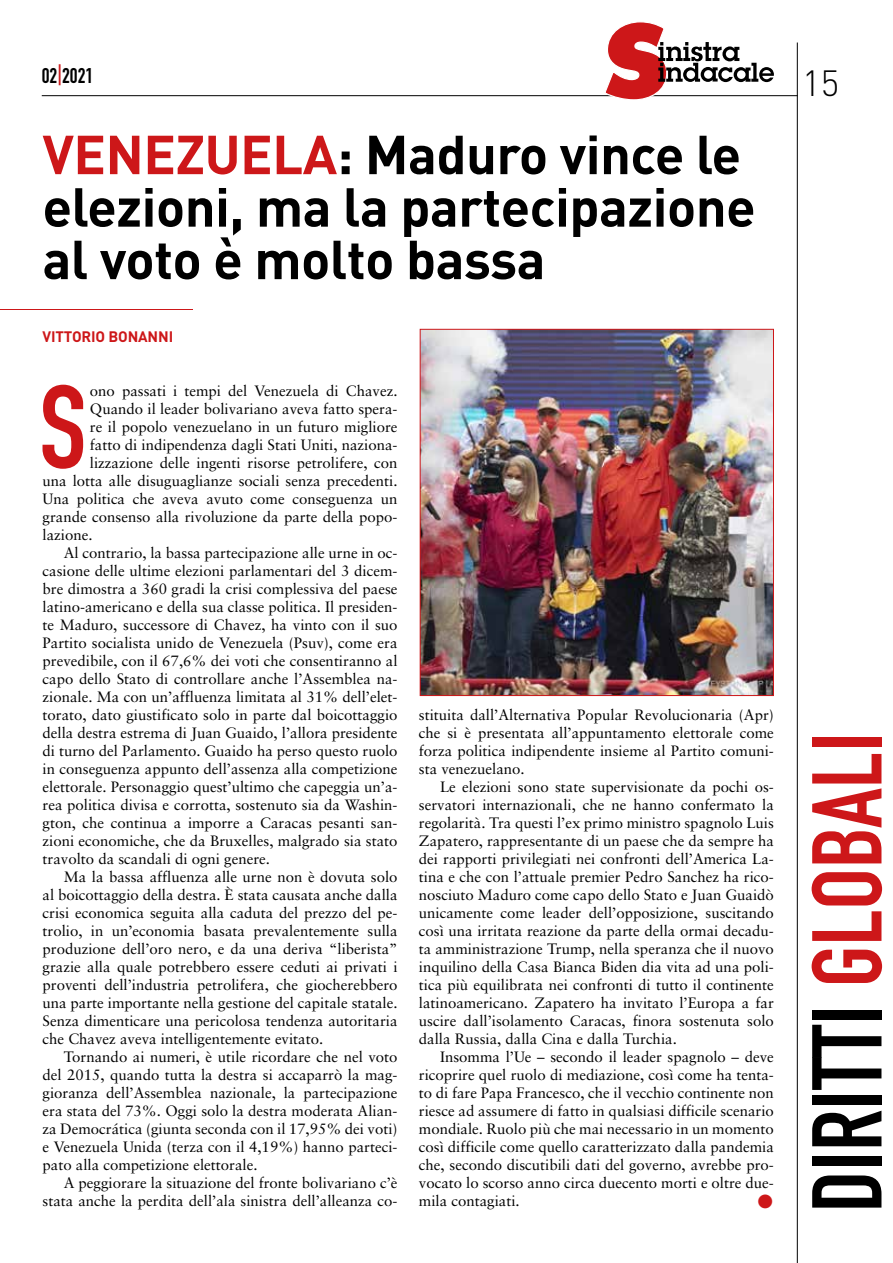
<style>
.page{position:relative;width:893px;height:1263px;background:#fff}
.page>*{position:absolute;margin:0;border:0;box-sizing:border-box;transform-origin:0 0}
.t1{font:116.1px "DIN Engschrift Std";color:#cd1719}
.t2{font:97.35px "DIN Engschrift Std";color:#000}
.t3{font:700 54px/52.5px "DIN";letter-spacing:-.01em;color:#000}
.t4{font:300 36px "DIN";color:#000}
.t5{font:21px "DIN Engschrift Std";color:#000}
.t6{font:15px/18px "Sabon";color:#000;text-align:justify}
.t7{font:700 15px "DIN";letter-spacing:-.01em;color:#cd1719}
.t8{font:15px "Zapf Dingbats IT Cby BT";color:#cd1719}
.s1{color:#cd1719}
</style>
<div class="page">
<hr style="left:42px;top:95px;width:756px;height:1px;background:#000">
<svg style="left:603px;top:22px;width:171px;height:78px"></svg>
<hr style="left:797px;top:43px;width:1px;height:1220px;background:#000">
<hr style="left:0;top:309px;width:193px;height:1px;background:#cd1719">
<img style="left:422px;top:331px;width:350px;height:363px">
<div style="left:420px;top:329px;width:354px;height:367px;border:1px solid #cd1719"></div>
<h3 class="t5" style="left:42px;top:63px;width:53px">02<span class="s1">|</span>2021</h3>
<h3 class="t4" style="left:802px;top:61px;width:39px">15</h3>
<h3 class="t3" style="left:43px;top:126px;width:715px"><span class="s1">VENEZUELA</span>: Maduro vince le elezioni, ma la partecipazione al voto è molto bassa</h3>
<p class="t7" style="left:43px;top:327px;width:132px">VITTORIO BONANNI</p>
<h1 class="t1" style="left:39px;top:359px;width:49px">S</h1>
<p class="t6" style="left:90px;top:382px;width:309px">ono passati i tempi del Venezuela di Chavez.</p>
<p class="t6" style="left:90px;top:400px;width:309px">Quando il leader bolivariano aveva fatto spera-</p>
<p class="t6" style="left:90px;top:418px;width:309px">re il popolo venezuelano in un futuro migliore</p>
<p class="t6" style="left:90px;top:436px;width:309px">fatto di indipendenza dagli Stati Uniti, naziona-</p>
<p class="t6" style="left:90px;top:454px;width:309px">lizzazione delle ingenti risorse petrolifere, con</p>
<p class="t6" style="left:43px;top:472px;width:357px">una lotta alle disuguaglianze sociali senza precedenti.</p>
<p class="t6" style="left:43px;top:490px;width:357px">Una politica che aveva avuto come conseguenza un</p>
<p class="t6" style="left:43px;top:508px;width:357px">grande consenso alla rivoluzione da parte della popo-</p>
<p class="t6" style="left:43px;top:526px;width:52px">lazione.</p>
<p class="t6" style="left:64px;top:544px;width:335px">Al contrario, la bassa partecipazione alle urne in oc-</p>
<p class="t6" style="left:43px;top:562px;width:357px">casione delle ultime elezioni parlamentari del 3 dicem-</p>
<p class="t6" style="left:43px;top:580px;width:357px">bre dimostra a 360 gradi la crisi complessiva del paese</p>
<p class="t6" style="left:43px;top:598px;width:357px">latino-americano e della sua classe politica. Il presiden-</p>
<p class="t6" style="left:43px;top:616px;width:357px">te Maduro, successore di Chavez, ha vinto con il suo</p>
<p class="t6" style="left:43px;top:634px;width:357px">Partito socialista unido de Venezuela (Psuv), come era</p>
<p class="t6" style="left:43px;top:652px;width:357px">prevedibile, con il 67,6% dei voti che consentiranno al</p>
<p class="t6" style="left:43px;top:670px;width:357px">capo dello Stato di controllare anche l’Assemblea na-</p>
<p class="t6" style="left:43px;top:688px;width:357px">zionale. Ma con un’affluenza limitata al 31% dell’elet-</p>
<p class="t6" style="left:43px;top:706px;width:357px">torato, dato giustificato solo in parte dal boicottaggio</p>
<p class="t6" style="left:43px;top:724px;width:357px">della destra estrema di Juan Guaido, l’allora presidente</p>
<p class="t6" style="left:43px;top:742px;width:357px">di turno del Parlamento. Guaido ha perso questo ruolo</p>
<p class="t6" style="left:43px;top:760px;width:357px">in conseguenza appunto dell’assenza alla competizione</p>
<p class="t6" style="left:43px;top:778px;width:357px">elettorale. Personaggio quest’ultimo che capeggia un’a-</p>
<p class="t6" style="left:43px;top:796px;width:357px">rea politica divisa e corrotta, sostenuto sia da Washin-</p>
<p class="t6" style="left:43px;top:814px;width:357px">gton, che continua a imporre a Caracas pesanti san-</p>
<p class="t6" style="left:43px;top:832px;width:357px">zioni economiche, che da Bruxelles, malgrado sia stato</p>
<p class="t6" style="left:43px;top:850px;width:229px">travolto da scandali di ogni genere.</p>
<p class="t6" style="left:64px;top:868px;width:335px">Ma la bassa affluenza alle urne non è dovuta solo</p>
<p class="t6" style="left:43px;top:886px;width:357px">al boicottaggio della destra. È stata causata anche dalla</p>
<p class="t6" style="left:43px;top:904px;width:357px">crisi economica seguita alla caduta del prezzo del pe-</p>
<p class="t6" style="left:43px;top:922px;width:357px">trolio, in un’economia basata prevalentemente sulla</p>
<p class="t6" style="left:43px;top:940px;width:357px">produzione dell’oro nero, e da una deriva “liberista”</p>
<p class="t6" style="left:43px;top:958px;width:357px">grazie alla quale potrebbero essere ceduti ai privati i</p>
<p class="t6" style="left:43px;top:976px;width:357px">proventi dell’industria petrolifera, che giocherebbero</p>
<p class="t6" style="left:43px;top:994px;width:357px">una parte importante nella gestione del capitale statale.</p>
<p class="t6" style="left:43px;top:1012px;width:357px">Senza dimenticare una pericolosa tendenza autoritaria</p>
<p class="t6" style="left:43px;top:1030px;width:282px">che Chavez aveva intelligentemente evitato.</p>
<p class="t6" style="left:64px;top:1048px;width:335px">Tornando ai numeri, è utile ricordare che nel voto</p>
<p class="t6" style="left:43px;top:1066px;width:357px">del 2015, quando tutta la destra si accaparrò la mag-</p>
<p class="t6" style="left:43px;top:1084px;width:357px">gioranza dell’Assemblea nazionale, la partecipazione</p>
<p class="t6" style="left:43px;top:1102px;width:357px">era stata del 73%. Oggi solo la destra moderata Alian-</p>
<p class="t6" style="left:43px;top:1120px;width:357px">za Democrática (giunta seconda con il 17,95% dei voti)</p>
<p class="t6" style="left:43px;top:1138px;width:357px">e Venezuela Unida (terza con il 4,19%) hanno parteci-</p>
<p class="t6" style="left:43px;top:1156px;width:216px">pato alla competizione elettorale.</p>
<p class="t6" style="left:64px;top:1174px;width:335px">A peggiorare la situazione del fronte bolivariano c’è</p>
<p class="t6" style="left:43px;top:1192px;width:357px">stata anche la perdita dell’ala sinistra dell’alleanza co-</p>
<p class="t6" style="left:419px;top:706px;width:357px">stituita dall’Alternativa Popular Revolucionaria (Apr) che si è presentata all’appuntamento elettorale come forza politica indipendente insieme al Partito comuni&shy;sta venezuelano.</p>
<p class="t6" style="left:419px;top:778px;width:357px;text-indent:21px">Le elezioni sono state supervisionate da pochi os&shy;servatori internazionali, che ne hanno confermato la regolarità. Tra questi l’ex primo ministro spagnolo Luis Zapatero, rappresentante di un paese che da sempre ha dei rapporti privilegiati nei confronti dell’America La&shy;tina e che con l’attuale premier Pedro Sanchez ha rico&shy;nosciuto Maduro come capo dello Stato e Juan Guaidò unicamente come leader dell’opposizione, suscitando così una irritata reazione da parte della ormai decadu&shy;ta amministrazione Trump, nella speranza che il nuovo inquilino della Casa Bianca Biden dia vita ad una poli&shy;tica più equilibrata nei confronti di tutto il continente latinoamericano. Zapatero ha invitato l’Europa a far uscire dall’isolamento Caracas, finora sostenuta solo dalla Russia, dalla Cina e dalla Turchia.</p>
<p class="t6" style="left:419px;top:1048px;width:357px;text-indent:21px">Insomma l’Ue – secondo il leader spagnolo – deve ricoprire quel ruolo di mediazione, così come ha tenta&shy;to di fare Papa Francesco, che il vecchio continente non riesce ad assumere di fatto in qualsiasi difficile scenario mondiale. Ruolo più che mai necessario in un momento così difficile come quello caratterizzato dalla pandemia che, secondo discutibili dati del governo, avrebbe pro&shy;vocato lo scorso anno circa duecento morti e oltre due&shy;mila contagiati.</p>
<p class="t8" style="left:758px;top:1194px;width:16px">●</p>
<h2 class="t2" style="left:790px;top:1212px;width:481px;rotate:-90deg">DIRITTI <span class="s1">GLOBALI</span></h2>
</div>
